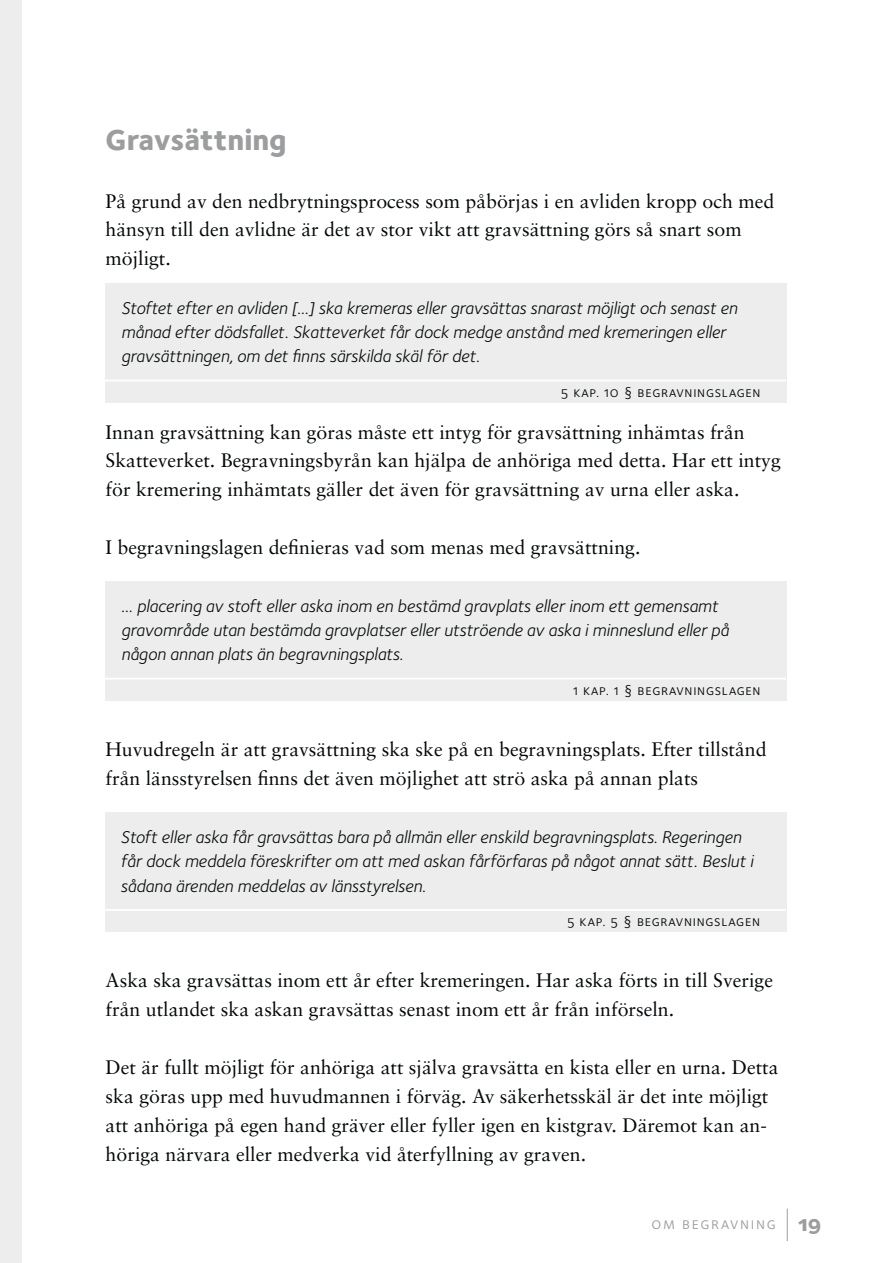
<style>
.page{position:relative;width:893px;height:1263px;background:#fff}
.page>*{position:absolute;margin:0;border:0;box-sizing:border-box;transform-origin:0 0}
.t1{font:29.85px "Foundry Sterling Extra Bold OSF";color:#9c9d9f}
.t2{font:19.5px/28.8px "Sabon LT";color:#040809}
.t3{font:17.7px/24.2px "Foundry Sterling Book Italic OSF";letter-spacing:-.005em;color:#040809}
.t4{font:16.8px "Foundry Sterling Book Expert";letter-spacing:.1em;color:#9c9d9f}
.t5{font:14.85px "Foundry Sterling Book Expert";letter-spacing:.05em;color:#040809}
.s1{font-family:"Foundry Sterling Extra Bold OSF";font-size:22.35px}
</style>
<div class="page">
<hr style="left:787px;top:1209px;width:1px;height:32px;background:#9c9d9f">
<div style="left:0;top:0;width:22px;height:1263px;background:#ededed"></div>
<div style="left:105px;top:283px;width:682px;height:120px;background:#ededed"></div>
<hr style="left:95px;top:380px;width:691px;height:1px;background:#fff">
<div style="left:105px;top:581px;width:682px;height:120px;background:#ededed"></div>
<hr style="left:95px;top:678px;width:691px;height:2px;background:#fff">
<div style="left:105px;top:812px;width:681px;height:120px;background:#ededed"></div>
<hr style="left:94px;top:909px;width:691px;height:2px;background:#fff">
<h1 class="t1" style="left:106px;top:128px;width:183px">Gravsättning</h1>
<p class="t2" style="left:106px;top:188px;width:670px">På grund av den nedbrytningsprocess som påbörjas i en avliden kropp och med hänsyn till den avlidne är det av stor vikt att gravsättning görs så snart som möjligt.</p>
<p class="t3" style="left:121px;top:297px;width:618px">Stoftet efter en avliden […] ska kremeras eller gravsättas snarast möjligt och senast en månad efter dödsfallet. Skatteverket får dock medge anstånd med kremeringen eller gravsättningen, om det finns särskilda skäl för det.</p>
<p class="t5" style="left:561px;top:383px;width:201px">5 kap. 10 § begravningslagen</p>
<p class="t2" style="left:106px;top:419px;width:677px">Innan gravsättning kan göras måste ett intyg för gravsättning inhämtas från<br>Skatteverket. Begravningsbyrån kan hjälpa de anhöriga med detta. Har ett intyg för kremering inhämtats gäller det även för gravsättning av urna eller aska.</p>
<p class="t2" style="left:106px;top:535px;width:536px">I begravningslagen definieras vad som menas med gravsättning.</p>
<p class="t3" style="left:121px;top:595px;width:609px">… placering av stoft eller aska inom en bestämd gravplats eller inom ett gemensamt gravområde utan bestämda gravplatser eller utströende av aska i minneslund eller på någon annan plats än begravningsplats.</p>
<p class="t5" style="left:573px;top:681px;width:189px">1 kap. 1 § begravningslagen</p>
<p class="t2" style="left:106px;top:737px;width:662px">Huvudregeln är att gravsättning ska ske på en begravningsplats. Efter tillstånd från länsstyrelsen finns det även möjlighet att strö aska på annan plats</p>
<p class="t3" style="left:121px;top:826px;width:634px">Stoft eller aska får gravsättas bara på allmän eller enskild begravningsplats. Regeringen får dock meddela föreskrifter om att med askan fårförfaras på något annat sätt. Beslut i sådana ärenden meddelas av länsstyrelsen.</p>
<p class="t5" style="left:567px;top:913px;width:194px">5 kap. 5 § begravningslagen</p>
<p class="t2" style="left:106px;top:968px;width:669px">Aska ska gravsättas inom ett år efter kremeringen. Har aska förts in till Sverige från utlandet ska askan gravsättas senast inom ett år från införseln.</p>
<p class="t2" style="left:106px;top:1054px;width:674px">Det är fullt möjligt för anhöriga att själva gravsätta en kista eller en urna. Detta ska göras upp med huvudmannen i förväg. Av säkerhetsskäl är det inte möjligt att anhöriga på egen hand gräver eller fyller igen en kistgrav. Däremot kan an&shy;höriga närvara eller medverka vid återfyllning av graven.</p>
<p class="t4" style="left:651px;top:1213px;width:171px">om begravning <span class="s1">19</span></p>
</div>
